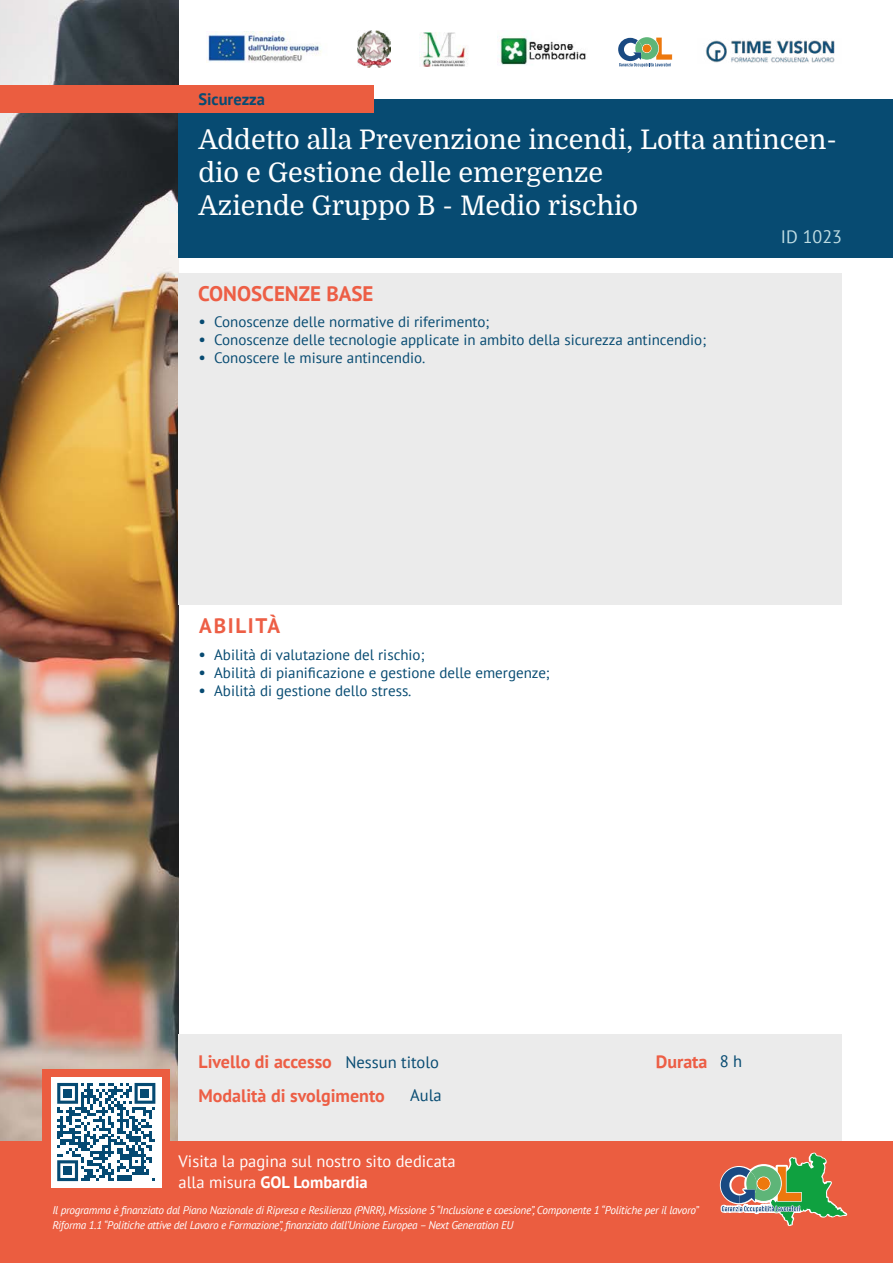
<style>
.page{position:relative;width:893px;height:1263px;background:#fff}
.page>*{position:absolute;margin:0;border:0;box-sizing:border-box;transform-origin:0 0}
.t1{font:27px/33px "Domine";color:#fff}
.t2{font:700 21px "PT Sans";color:#ed5e45}
.t3{font:700 21px "PT Sans";letter-spacing:.08em;color:#ed5e45}
.t4{font:700 18px "PT Sans";color:#ed5e45}
.t5{font:18px "PT Sans";color:#bfdde3}
.t6{font:16.5px/21px "PT Sans";color:#fff}
.t7{font:16.5px "PT Sans";color:#074b72}
.t8{font:700 16.5px "PT Sans";color:#074b72}
.t9{font:15px "PT Sans";color:#074b72}
.t10{font:italic 11.25px/15px "PT Sans";letter-spacing:-.025em;color:#fff}
.s1{font-size:16.5px}
.s2{font-weight:700}
</style>
<div class="page">
<img style="left:0;top:0;width:179px;height:1141px">
<div style="left:179px;top:99px;width:714px;height:159px;background:#074b72"></div>
<div style="left:179px;top:1034px;width:663px;height:229px;background:#ebebeb"></div>
<div style="left:0;top:1141px;width:893px;height:122px;background:#eb5d40"></div>
<div style="left:43px;top:1069px;width:127px;height:127px;background:#eb5d40"></div>
<div style="left:51px;top:1077px;width:110px;height:110px;background:#fff"></div>
<svg style="left:57px;top:1083px;width:98px;height:98px"></svg>
<div style="left:63px;top:1089px;width:9px;height:9px;background:#054a73"></div>
<div style="left:141px;top:1089px;width:8px;height:9px;background:#054a73"></div>
<div style="left:63px;top:1166px;width:9px;height:9px;background:#054a73"></div>
<img style="left:206px;top:32px;width:116px;height:30px">
<img style="left:419px;top:33px;width:49px;height:33px">
<svg style="left:618px;top:37px;width:54px;height:30px"></svg>
<img style="left:498px;top:36px;width:88px;height:29px">
<img style="left:357px;top:31px;width:33px;height:37px">
<div style="left:0;top:85px;width:374px;height:28px;background:#eb5d40"></div>
<svg style="left:719px;top:1152px;width:129px;height:74px"></svg>
<img style="left:705px;top:40px;width:130px;height:23px">
<div style="left:179px;top:273px;width:663px;height:332px;background:#ebebeb"></div>
<p class="t8" style="left:198px;top:88px;width:68px">Sicurezza</p>
<h1 class="t1" style="left:198px;top:124px;width:640px">Addetto alla Prevenzione incendi, Lotta antincen&shy;dio e Gestione delle emergenze<br>Aziende Gruppo B - Medio rischio</h1>
<h2 class="t2" style="left:198px;top:279px;width:177px">CONOSCENZE BASE</h2>
<p class="t9" style="left:198px;top:312px;width:292px"><span class="s1">•</span> Conoscenze delle normative di riferimento;</p>
<p class="t9" style="left:198px;top:330px;width:509px"><span class="s1">•</span> Conoscenze delle tecnologie applicate in ambito della sicurezza antincendio;</p>
<p class="t9" style="left:198px;top:348px;width:228px"><span class="s1">•</span> Conoscere le misure antincendio.</p>
<p class="t5" style="left:781px;top:225px;width:63px">ID 1023</p>
<h2 class="t3" style="left:199px;top:612px;width:82px">ABILITÀ</h2>
<p class="t9" style="left:198px;top:645px;width:228px"><span class="s1">•</span> Abilità di valutazione del rischio;</p>
<p class="t9" style="left:198px;top:663px;width:353px"><span class="s1">•</span> Abilità di pianificazione e gestione delle emergenze;</p>
<p class="t9" style="left:198px;top:681px;width:215px"><span class="s1">•</span> Abilità di gestione dello stress.</p>
<p class="t7" style="left:345px;top:1051px;width:95px">Nessun titolo</p>
<p class="t7" style="left:720px;top:1051px;width:24px">8 h</p>
<p class="t7" style="left:410px;top:1084px;width:33px">Aula</p>
<p class="t4" style="left:198px;top:1050px;width:135px">Livello di accesso</p>
<p class="t4" style="left:656px;top:1050px;width:53px">Durata</p>
<p class="t4" style="left:198px;top:1084px;width:188px">Modalità di svolgimento</p>
<p class="t6" style="left:179px;top:1150px;width:279px">Visita la pagina sul nostro sito dedicata alla misura <span class="s2">GOL Lombardia</span></p>
<p class="t10" style="left:52px;top:1203px;width:648px">Il programma è finanziato dal Piano Nazionale di Ripresa e Resilienza (PNRR), Missione 5 “Inclusione e coesione”, Componente 1 “Politiche per il lavoro”<br>Riforma 1.1 “Politiche attive del Lavoro e Formazione”, finanziato dall’Unione Europea – Next Generation EU</p>
</div>
